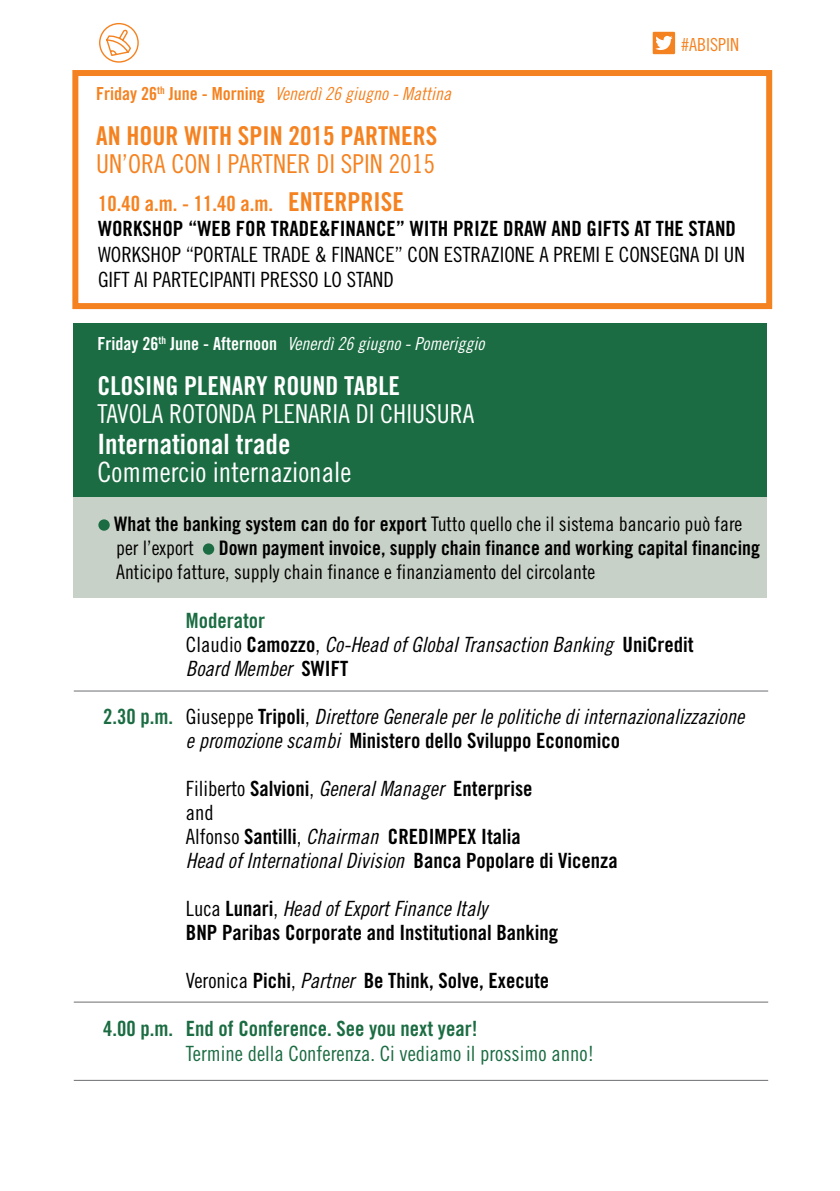
<style>
.page{position:relative;width:840px;height:1191px;background:#fff}
.page>*{position:absolute;margin:0;border:0;box-sizing:border-box;transform-origin:0 0}
.t1{font:28px "Trade Gothic Cond Eighteen";color:#fff}
.t2{font:28px "Trade Gothic Bold Cond Twenty";color:#fff}
.t3{font:26px "Trade Gothic Cond Eighteen";color:#fff}
.t4{font:26px "Trade Gothic Cond Eighteen";color:#f58220}
.t5{font:26px "Trade Gothic Bold Cond Twenty";color:#f58220}
.t6{font:26px "Trade Gothic Bold Cond Twenty";color:#fff}
.t7{font:21px/25.2px "Trade Gothic Bold Cond Twenty";color:#000}
.t8{font:21px/24px "Trade Gothic Cond Eighteen Obl";color:#000}
.t9{font:21px/25.2px "Trade Gothic Cond Eighteen";color:#000}
.t10{font:21px "Trade Gothic Bold Cond Twenty";color:#1b6c42}
.t11{font:21px "Trade Gothic Cond Eighteen";color:#1b6c42}
.t12{font:20px "Trade Gothic Cond Eighteen";color:#000}
.t13{font:20px "Trade Gothic Bold Cond Twenty";color:#000}
.t14{font:18px "Trade Gothic Cond Eighteen Obl";color:#fff}
.t15{font:18px "Trade Gothic Cond Eighteen Obl";color:#f58220}
.t16{font:18px "Trade Gothic Cond Eighteen";color:#f58220}
.s1{font-family:"Trade Gothic Bold Cond Twenty"}
.s2{color:#f58220}
.s3{font-size:26px;color:#f58220}
.s4{font-family:"Trade Gothic Cond Eighteen"}
.s5{font-family:"Trade Gothic Bold Cond Twenty";color:#1b6c42}
.s6{font-family:"Trade Gothic Cond Eighteen Obl"}
</style>
<div class="page">
<div style="left:73px;top:477px;width:693px;height:120px;background:#c8d1c7"></div>
<div style="left:73px;top:323px;width:693px;height:173px;background:#1b6c42"></div>
<div style="left:72px;top:70px;width:699px;height:239px;border:6px solid #f58220"></div>
<svg style="left:652px;top:32px;width:22px;height:22px"></svg>
<svg style="left:99px;top:23px;width:40px;height:40px"></svg>
<div style="left:98px;top:519px;width:12px;height:12px;background:#1b6c42;border-radius:50%"></div>
<div style="left:203px;top:543px;width:11px;height:12px;background:#1b6c42;border-radius:50%"></div>
<hr style="left:74px;top:690px;width:693px;height:1px;background:#6d6e71">
<hr style="left:74px;top:1001px;width:693px;height:1px;background:#6d6e71">
<hr style="left:74px;top:1080px;width:693px;height:1px;background:#6d6e71">
<p class="t15" style="left:96px;top:83px;width:356px"><span class="s1">Friday 26</span><sup>th</sup> <span class="s1">June - Morning</span> Venerdì 26 giugno - Mattina</p>
<p class="t5" style="left:96px;top:120px;width:342px">AN HOUR WITH SPIN 2015 PARTNERS</p>
<p class="t4" style="left:96px;top:148px;width:340px">UN’ORA CON I PARTNER DI SPIN 2015</p>
<p class="t16" style="left:680px;top:33px;width:59px">#ABISPIN</p>
<p class="t7" style="left:98px;top:191px;width:639px"><span class="s2">10.40 a.m. - 11.40 a.m.</span> <span class="s3">ENTERPRISE<br></span>WORKSHOP “WEB FOR TRADE&amp;FINANCE” WITH PRIZE DRAW AND GIFTS AT THE STAND</p>
<p class="t9" style="left:98px;top:241px;width:648px">WORKSHOP “PORTALE TRADE &amp; FINANCE” CON ESTRAZIONE A PREMI E CONSEGNA DI UN<br>GIFT AI PARTECIPANTI PRESSO LO STAND</p>
<p class="t14" style="left:97px;top:333px;width:388px"><span class="s1">Friday 26</span><sup>th</sup> <span class="s1">June - Afternoon</span> Venerdì 26 giugno - Pomeriggio</p>
<p class="t6" style="left:97px;top:370px;width:304px">CLOSING PLENARY ROUND TABLE</p>
<p class="t3" style="left:97px;top:398px;width:378px">TAVOLA ROTONDA PLENARIA DI CHIUSURA</p>
<h1 class="t2" style="left:97px;top:427px;width:194px">International trade</h1>
<h1 class="t1" style="left:97px;top:456px;width:255px">Commercio internazionale</h1>
<p class="t12" style="left:114px;top:512px;width:629px"><span class="s1">What the banking system can do for export</span> Tutto quello che il sistema bancario può fare</p>
<p class="t13" style="left:116px;top:535px;width:645px"><span class="s4">per l’export</span> Down payment invoice, supply chain finance and working capital financing</p>
<p class="t12" style="left:116px;top:560px;width:480px">Anticipo fatture, supply chain finance e finanziamento del circolante</p>
<p class="t10" style="left:186px;top:607px;width:81px">Moderator</p>
<p class="t8" style="left:186px;top:632px;width:509px"><span class="s4">Claudio</span> <span class="s1">Camozzo</span><span class="s4">,</span> Co-Head of Global Transaction Banking <span class="s1">UniCredit<br></span>Board Member <span class="s1">SWIFT</span></p>
<p class="t8" style="left:103px;top:704px;width:642px"><span class="s5">2.30 p.m.</span> <span class="s4">Giuseppe</span> <span class="s1">Tripoli</span><span class="s4">,</span> Direttore Generale per le politiche di internazionalizzazione</p>
<p class="t7" style="left:186px;top:728px;width:435px"><span class="s6">e promozione scambi</span> Ministero dello Sviluppo Economico</p>
<p class="t7" style="left:186px;top:776px;width:348px"><span class="s4">Filiberto</span> Salvioni<span class="s4">,</span> <span class="s6">General Manager</span> Enterprise</p>
<p class="t9" style="left:186px;top:799px;width:29px">and</p>
<p class="t7" style="left:186px;top:824px;width:336px"><span class="s4">Alfonso</span> Santilli<span class="s4">,</span> <span class="s6">Chairman</span> CREDIMPEX Italia</p>
<p class="t8" style="left:186px;top:848px;width:433px">Head of International Division <span class="s1">Banca Popolare di Vicenza</span></p>
<p class="t8" style="left:186px;top:896px;width:302px"><span class="s4">Luca</span> <span class="s1">Lunari</span><span class="s4">,</span> Head of Export Finance Italy</p>
<p class="t7" style="left:186px;top:920px;width:373px">BNP Paribas Corporate and Institutional Banking</p>
<p class="t7" style="left:186px;top:968px;width:365px"><span class="s4">Veronica</span> Pichi<span class="s4">,</span> <span class="s6">Partner</span> Be Think, Solve, Execute</p>
<p class="t10" style="left:103px;top:1016px;width:376px">4.00 p.m. End of Conference. See you next year!</p>
<p class="t11" style="left:186px;top:1041px;width:410px">Termine della Conferenza. Ci vediamo il prossimo anno!</p>
</div>
